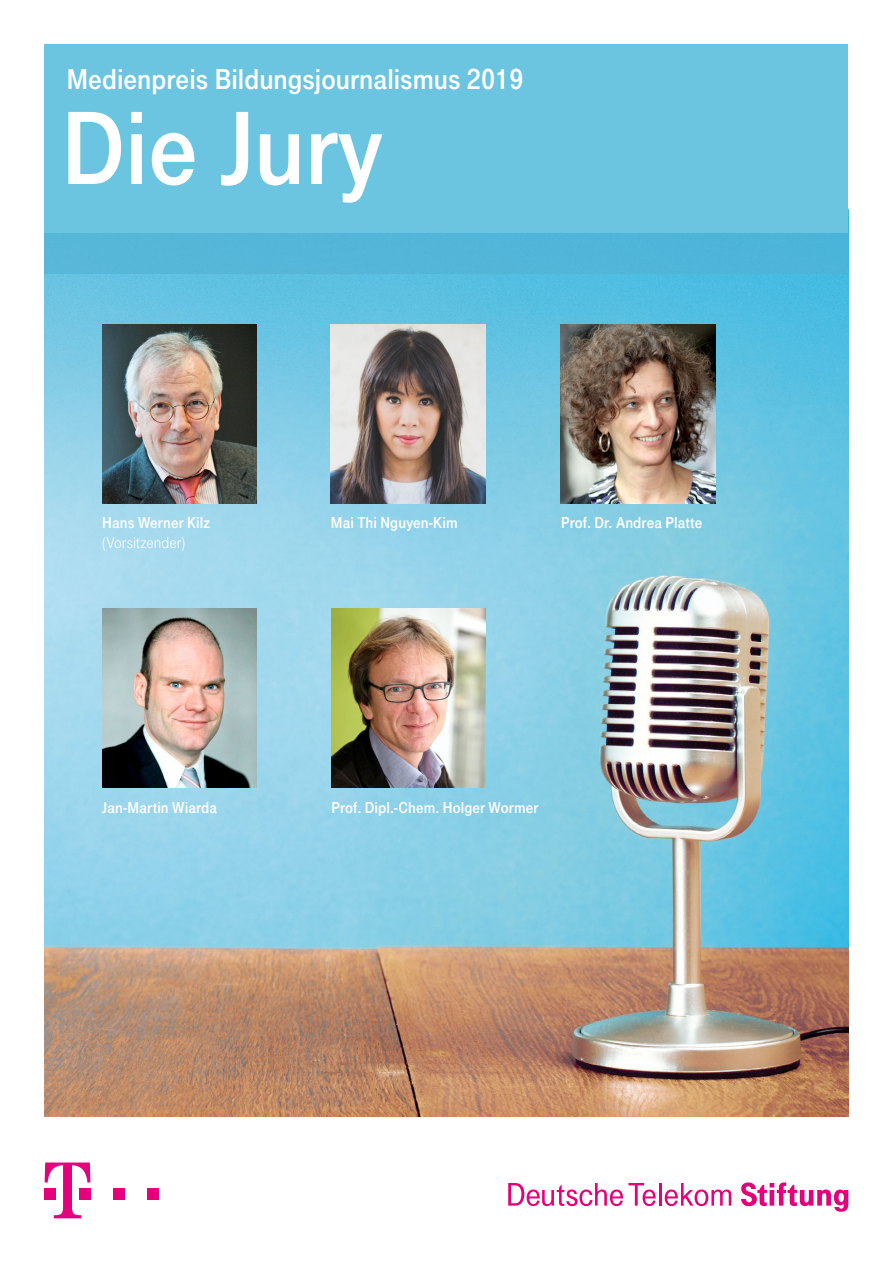
<style>
.page{position:relative;width:893px;height:1263px;background:#fff}
.page>*{position:absolute;margin:0;border:0;box-sizing:border-box;transform-origin:0 0}
.Headline_NEU{font:108px "Tele Grotesk Fett";color:#fff}
.Headline_NEU-2{font:30px "Tele Grotesk Fett";color:#fff}
.Body{font:16.5px/19.5px "Tele Grotesk Fett";letter-spacing:.005em;color:#fff}
.s1{font-family:"Tele Grotesk Norm"}
</style>
<div class="page">
<img style="left:45px;top:273px;width:803px;height:843px">
<div style="left:113px;top:1188px;width:11px;height:11px;background:#e5007c"></div>
<div style="left:147px;top:1188px;width:11px;height:11px;background:#e5007c"></div>
<svg style="left:45px;top:1162px;width:45px;height:56px"></svg>
<svg style="left:508px;top:1183px;width:148px;height:23px"></svg>
<hr style="left:659px;top:1183px;width:2px;height:22px;background:#e5007c">
<svg style="left:665px;top:1183px;width:66px;height:23px"></svg>
<svg style="left:741px;top:1182px;width:107px;height:30px"></svg>
<div style="left:45px;top:45px;width:803px;height:228px;background:#52b6d9"></div>
<div style="left:45px;top:45px;width:803px;height:188px;background:#6cc5e0"></div>
<img style="left:102px;top:324px;width:155px;height:179px">
<img style="left:102px;top:608px;width:155px;height:179px">
<img style="left:331px;top:324px;width:154px;height:179px">
<img style="left:331px;top:608px;width:155px;height:179px">
<img style="left:560px;top:324px;width:155px;height:179px">
<p class="Headline_NEU-2" style="left:67px;top:63px;width:458px">Medienpreis Bildungsjournalismus 2019</p>
<p class="Headline_NEU" style="left:62px;top:88px;width:323px">Die Jury</p>
<p class="Body" style="left:102px;top:513px;width:109px">Hans Werner Kilz <span class="s1">(Vorsitzender)</span></p>
<p class="Body" style="left:331px;top:513px;width:128px">Mai Thi Nguyen-Kim</p>
<p class="Body" style="left:561px;top:513px;width:143px">Prof. Dr. Andrea Platte</p>
<p class="Body" style="left:102px;top:798px;width:116px">Jan-Martin Wiarda</p>
<p class="Body" style="left:331px;top:798px;width:209px">Prof. Dipl.-Chem. Holger Wormer</p>
</div>
